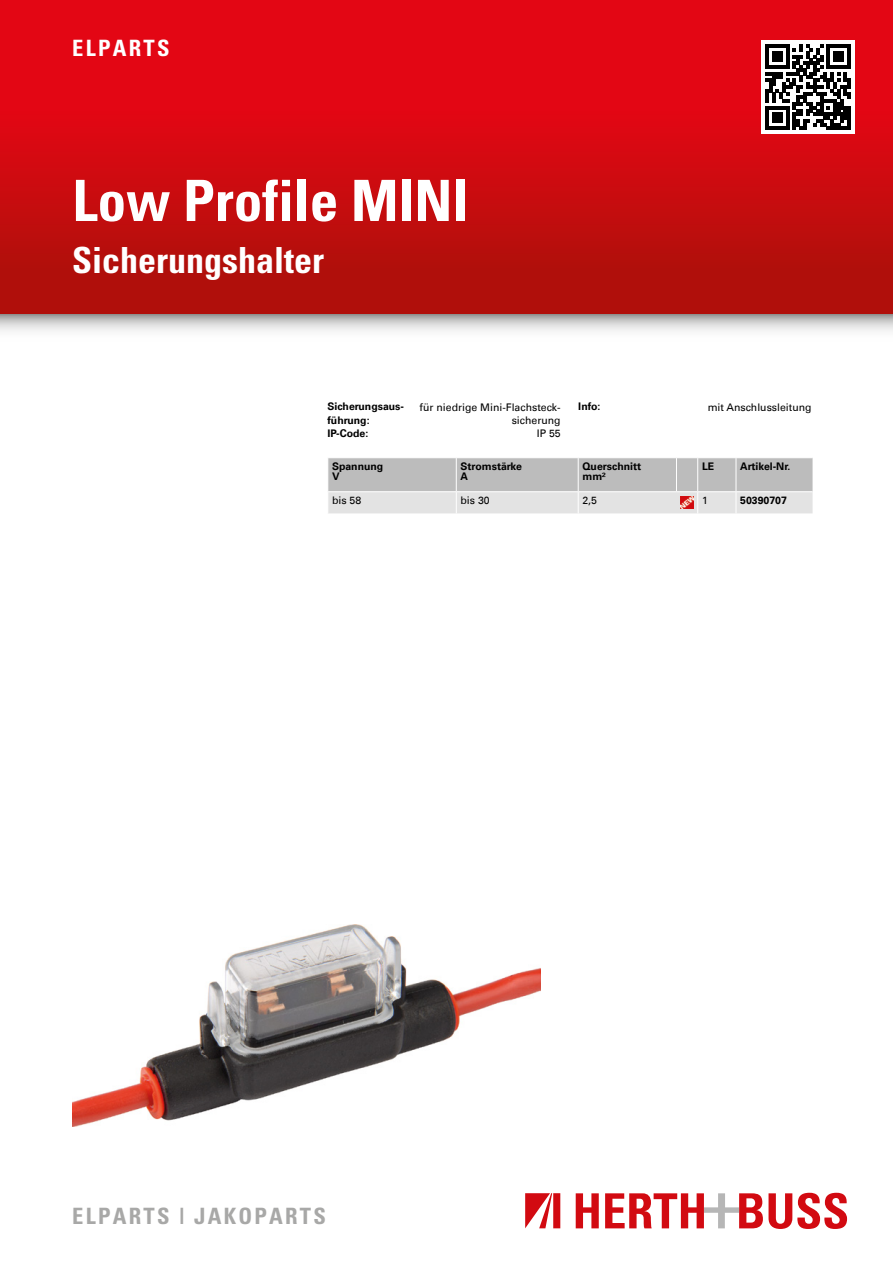
<style>
.page{position:relative;width:893px;height:1263px;background:#fff}
.page>*{position:absolute;margin:0;border:0;box-sizing:border-box;transform-origin:0 0}
.t1{font:700 condensed 57px "Univers";color:#fff}
.t2{font:700 condensed 36px "Univers";color:#fff}
.t3{font:700 condensed 22.5px "Univers";letter-spacing:.1em;color:#a8a8a7}
.t4{font:700 condensed 22.5px "Univers";letter-spacing:.1em;color:#fff}
.t5{font:700 10.5px/10.5px "Univers Com 65";color:#000}
.t6{font:10.5px/13.5px "Univers Com 55 Roman";color:#000;text-align:right}
</style>
<div class="page">
<img style="left:0;top:0;width:893px;height:331px">
<div style="left:761px;top:40px;width:94px;height:94px;background:#fff"></div>
<svg style="left:765px;top:45px;width:85px;height:85px"></svg>
<img style="left:72px;top:924px;width:468px;height:203px">
<svg style="left:576px;top:1193px;width:23px;height:35px"></svg>
<svg style="left:605px;top:1193px;width:242px;height:36px"></svg>
<svg style="left:525px;top:1193px;width:35px;height:35px"></svg>
<svg style="left:328px;top:458px;width:484px;height:55px;background:#ccc"></svg>
<h3 class="t4" style="left:72px;top:34px;width:99px">ELPARTS</h3>
<h1 class="t1" style="left:72px;top:166px;width:397px">Low Profile MINI</h1>
<h2 class="t2" style="left:72px;top:238px;width:253px">Sicherungshalter</h2>
<p class="t5" style="left:327px;top:400px;width:77px;line-height:13.5px">Sicherungsaus&shy;führung:</p>
<p class="t6" style="left:420px;top:400px;width:143px">für niedrige Mini-Flachsteck&shy;sicherung</p>
<p class="t5" style="left:327px;top:428px;width:42px">IP-Code:</p>
<p class="t6" style="left:537px;top:427px;width:25px">IP 55</p>
<p class="t5" style="left:578px;top:401px;width:24px">Info:</p>
<p class="t6" style="left:708px;top:400px;width:105px">mit Anschlussleitung</p>
<p class="t5" style="left:332px;top:461px;width:53px">Spannung<br>V</p>
<p class="t5" style="left:460px;top:461px;width:63px">Stromstärke<br>A</p>
<p class="t5" style="left:582px;top:461px;width:60px">Querschnitt mm²</p>
<p class="t5" style="left:702px;top:461px;width:14px">LE</p>
<p class="t5" style="left:740px;top:461px;width:52px">Artikel-Nr.</p>
<p class="t6" style="left:332px;top:493px;width:31px">bis 58</p>
<p class="t6" style="left:460px;top:493px;width:31px">bis 30</p>
<p class="t6" style="left:582px;top:493px;width:16px">2,5</p>
<p class="t6" style="left:702px;top:493px;width:7px">1</p>
<p class="t5" style="left:740px;top:495px;width:48px">50390707</p>
<h3 class="t3" style="left:72px;top:1202px;width:255px">ELPARTS | JAKOPARTS</h3>
</div>
